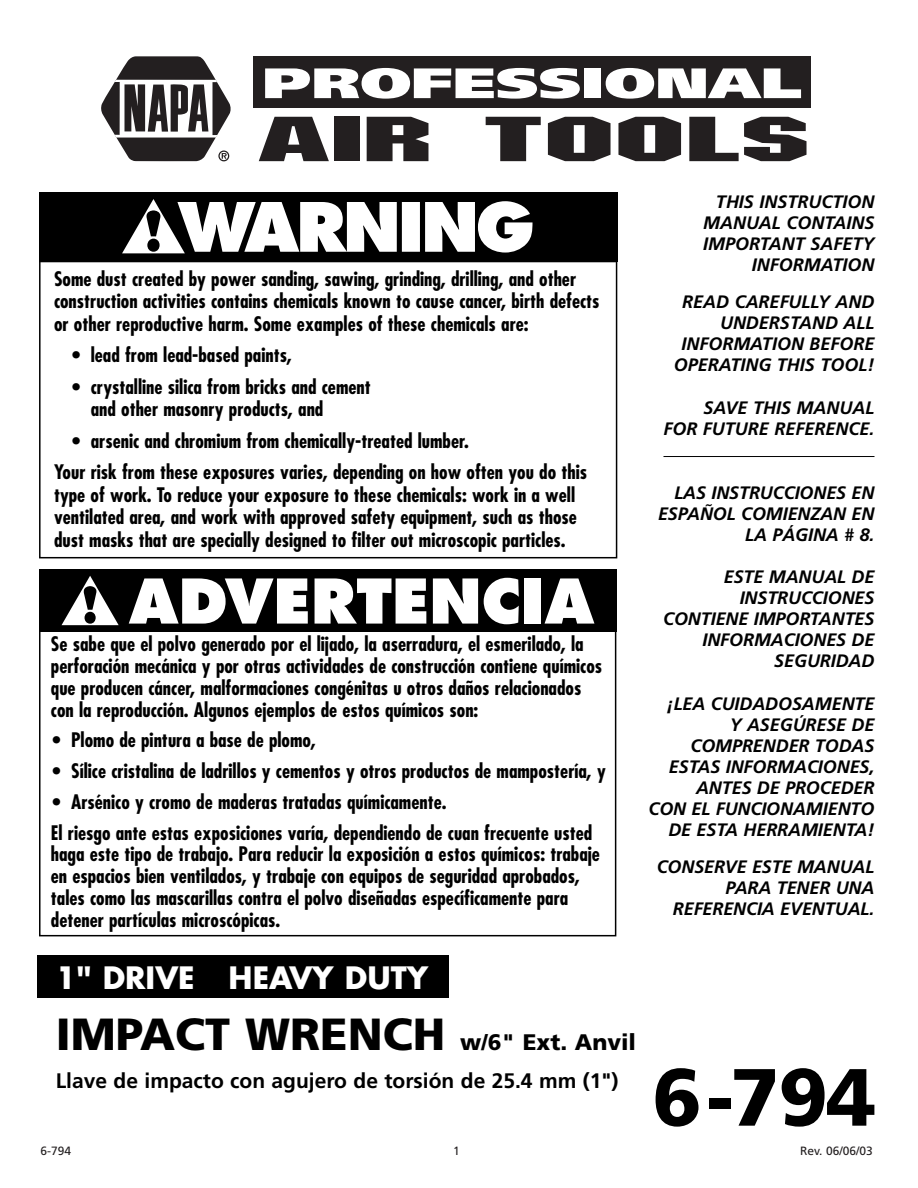
<style>
.page{position:relative;width:918px;height:1188px;background:#fff}
.page>*{position:absolute;margin:0;border:0;box-sizing:border-box;transform-origin:0 0}
.t1{font:900 81px "Frutiger";color:#000}
.t2{font:700 30px "Futura";color:#fff}
.t3{font:900 22.5px "Frutiger";color:#000}
.t4{font:700 21px "Frutiger";color:#000}
.t5{font:700 condensed 19.5px/21.8px "Futura";color:#000}
.t6{font:italic 700 18px/21px "Frutiger";letter-spacing:-.005em;color:#000;text-align:right}
.t7{font:12px "Frutiger";color:#231f20}
.s1{font-size:45px}
</style>
<div class="page">
<div style="left:253px;top:56px;width:558px;height:52px;background:#231f20"></div>
<svg style="left:265px;top:68px;width:315px;height:31px"></svg>
<div style="left:585px;top:68px;width:16px;height:30px;background:#fff"></div>
<svg style="left:606px;top:68px;width:195px;height:31px"></svg>
<svg style="left:259px;top:117px;width:70px;height:44px"></svg>
<div style="left:334px;top:117px;width:26px;height:44px;background:#231f20"></div>
<svg style="left:367px;top:117px;width:61px;height:44px;background:#434041"></svg>
<svg style="left:486px;top:117px;width:55px;height:44px"></svg>
<svg style="left:548px;top:117px;width:63px;height:44px"></svg>
<svg style="left:618px;top:117px;width:63px;height:44px"></svg>
<svg style="left:689px;top:117px;width:118px;height:44px"></svg>
<svg style="left:101px;top:56px;width:130px;height:105px"></svg>
<svg style="left:39px;top:193px;width:578px;height:69px"></svg>
<div style="left:38px;top:956px;width:411px;height:42px;background:#000"></div>
<hr style="left:663px;top:456px;width:211px;height:1px;background:#000">
<div style="left:39px;top:569px;width:577px;height:62px;background:#000"></div>
<svg style="left:62px;top:576px;width:57px;height:49px"></svg>
<svg style="left:129px;top:578px;width:179px;height:46px"></svg>
<svg style="left:315px;top:578px;width:111px;height:46px"></svg>
<svg style="left:433px;top:578px;width:45px;height:46px;background:#d1d1d1"></svg>
<svg style="left:484px;top:578px;width:35px;height:46px"></svg>
<div style="left:525px;top:578px;width:16px;height:46px;background:#fff"></div>
<svg style="left:545px;top:578px;width:49px;height:46px"></svg>
<p class="t5" style="left:54px;top:269px;width:547px;line-height:22.5px">Some dust created by power sanding, sawing, grinding, drilling, and other construction activities contains chemicals known to cause cancer, birth defects or other reproductive harm. Some examples of these chemicals are:</p>
<p class="t5" style="left:72px;top:346px;width:221px">• lead from lead-based paints,</p>
<p class="t5" style="left:91px;top:377px;width:282px;line-height:22.5px;text-indent:-19px">• crystalline silica from bricks and cement and other masonry products, and</p>
<p class="t5" style="left:54px;top:427px;width:535px;line-height:31.5px;text-indent:18px">• arsenic and chromium from chemically-treated lumber.<br>Your risk from these exposures varies, depending on how often you do this</p>
<p class="t5" style="left:54px;top:485px;width:524px;line-height:22.5px;text-align:justify">type of work. To reduce your exposure to these chemicals: work in a well ventilated area, and work with approved safety equipment, such as those dust masks that are specially designed to filter out microscopic particles.</p>
<p class="t5" style="left:51px;top:635px;width:553px">Se sabe que el polvo generado por el lijado, la aserradura, el esmerilado, la perforación mecánica y por otras actividades de construcción contiene químicos que producen cáncer, malformaciones congénitas u otros daños relacionados con la reproducción. Algunos ejemplos de estos químicos son:</p>
<p class="t5" style="left:52px;top:731px;width:265px">• Plomo de pintura a base de plomo,</p>
<p class="t5" style="left:52px;top:762px;width:555px">• Sílice cristalina de ladrillos y cementos y otros productos de mampostería, y</p>
<p class="t5" style="left:51px;top:788px;width:543px;line-height:30.8px">• Arsénico y cromo de maderas tratadas químicamente.<br>El riesgo ante estas exposiciones varía, dependiendo de cuan frecuente usted</p>
<p class="t5" style="left:51px;top:845px;width:551px">haga este tipo de trabajo. Para reducir la exposición a estos químicos: trabaje en espacios bien ventilados, y trabaje con equipos de seguridad aprobados, tales como las mascarillas contra el polvo diseñadas específicamente para detener partículas microscópicas.</p>
<p class="t2" style="left:56px;top:964px;width:374px">1" DRIVE HEAVY DUTY</p>
<p class="t3" style="left:56px;top:1033px;width:582px"><span class="s1">IMPACT WRENCH</span> w/6" Ext. Anvil</p>
<p class="t4" style="left:56px;top:1072px;width:564px">Llave de impacto con agujero de torsión de 25.4 mm (1")</p>
<p class="t6" style="left:703px;top:192px;width:173px">THIS INSTRUCTION<br>MANUAL CONTAINS<br>IMPORTANT SAFETY<br>INFORMATION</p>
<p class="t6" style="left:674px;top:293px;width:202px">READ CAREFULLY AND<br>UNDERSTAND ALL<br>INFORMATION BEFORE<br>OPERATING THIS TOOL!</p>
<p class="t6" style="left:663px;top:398px;width:213px">SAVE THIS MANUAL<br>FOR FUTURE REFERENCE.</p>
<p class="t6" style="left:658px;top:483px;width:218px">LAS INSTRUCCIONES EN<br>ESPAÑOL COMIENZAN EN<br>LA PÁGINA # 8.</p>
<p class="t6" style="left:663px;top:568px;width:213px">ESTE MANUAL DE<br>INSTRUCCIONES<br>CONTIENE IMPORTANTES<br>INFORMACIONES DE<br>SEGURIDAD</p>
<p class="t6" style="left:649px;top:695px;width:227px">¡LEA CUIDADOSAMENTE<br>Y ASEGÚRESE DE<br>COMPRENDER TODAS<br>ESTAS INFORMACIONES,<br>ANTES DE PROCEDER<br>CON EL FUNCIONAMIENTO<br>DE ESTA HERRAMIENTA!</p>
<p class="t6" style="left:657px;top:858px;width:219px">CONSERVE ESTE MANUAL<br>PARA TENER UNA<br>REFERENCIA EVENTUAL.</p>
<p class="t1" style="left:652px;top:1065px;width:225px">6-794</p>
<p class="t7" style="left:40px;top:1146px;width:32px">6-794</p>
<p class="t7" style="left:453px;top:1146px;width:8px">1</p>
<p class="t7" style="left:800px;top:1146px;width:74px">Rev. 06/06/03</p>
</div>
